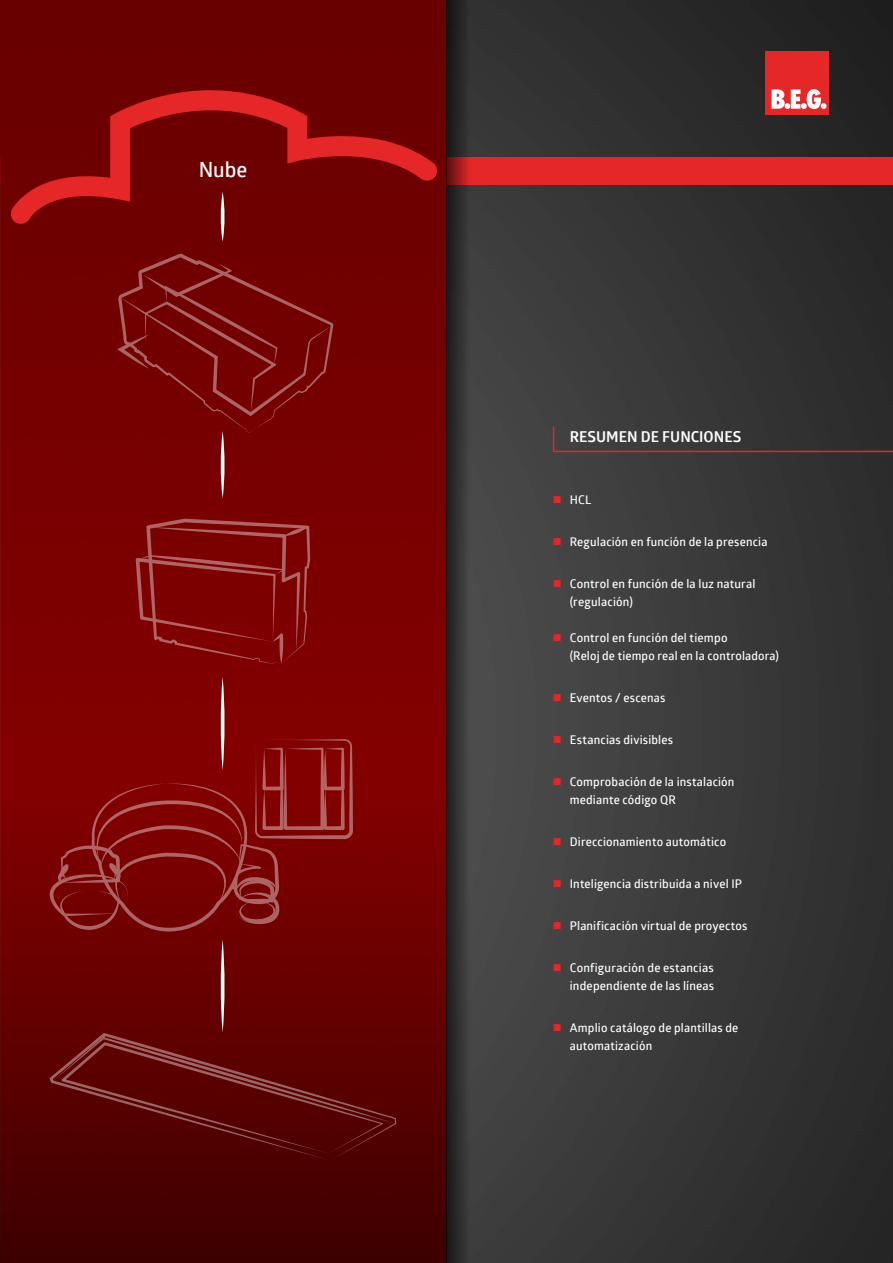
<style>
.page{position:relative;width:893px;height:1263px;background:#fff}
.page>*{position:absolute;margin:0;border:0;box-sizing:border-box;transform-origin:0 0}
.t1{font:600 21px "Glober";color:#fff}
.t2{font:700 15px "Glober";color:#fff}
.t3{font:600 12px/18px "Glober";letter-spacing:.015em;color:#fff}
.s1{color:#e52728}
</style>
<div class="page">
<img style="left:472px;top:0;width:421px;height:1263px">
<svg style="left:552px;top:425px;width:341px;height:28px;background:#403535"></svg>
<div style="left:0;top:157px;width:893px;height:28px;background:#e52728"></div>
<div style="left:765px;top:51px;width:64px;height:64px;background:#e52728"></div>
<svg style="left:772px;top:89px;width:55px;height:20px"></svg>
<img style="left:0;top:0;width:446px;height:735px">
<svg style="left:446px;top:0;width:26px;height:1263px;background:#322e2e"></svg>
<svg style="left:9px;top:74px;width:429px;height:150px;background:#800606"></svg>
<div style="left:0;top:735px;width:447px;height:528px;background:linear-gradient(to bottom,#8a0000,#3f0000)"></div>
<svg style="left:136px;top:519px;width:174px;height:146px;background:#830e0e"></svg>
<svg style="left:220px;top:192px;width:5px;height:50px"></svg>
<svg style="left:117px;top:252px;width:217px;height:247px;background:#780707"></svg>
<svg style="left:50px;top:939px;width:346px;height:221px;background:#610505"></svg>
<svg style="left:48px;top:676px;width:305px;height:257px;background:#820a0a"></svg>
<h1 class="t1" style="left:199px;top:155px;width:50px">Nube</h1>
<p class="t2" style="left:570px;top:426px;width:173px">RESUMEN DE FUNCIONES</p>
<p class="t3" style="left:553px;top:491px;width:40px"><span class="s1">■</span> HCL</p>
<p class="t3" style="left:553px;top:533px;width:216px"><span class="s1">■</span> Regulación en función de la presencia</p>
<p class="t3" style="left:570px;top:575px;width:187px;text-indent:-17px"><span class="s1">■</span> Control en función de la luz natural (regulación)</p>
<p class="t3" style="left:570px;top:629px;width:211px;text-indent:-17px"><span class="s1">■</span> Control en función del tiempo<br>(Reloj de tiempo real en la controladora)</p>
<p class="t3" style="left:553px;top:689px;width:114px"><span class="s1">■</span> Eventos / escenas</p>
<p class="t3" style="left:553px;top:731px;width:122px"><span class="s1">■</span> Estancias divisibles</p>
<p class="t3" style="left:570px;top:773px;width:166px;text-indent:-17px"><span class="s1">■</span> Comprobación de la instalación mediante código QR</p>
<p class="t3" style="left:553px;top:833px;width:175px"><span class="s1">■</span> Direccionamiento automático</p>
<p class="t3" style="left:553px;top:875px;width:191px"><span class="s1">■</span> Inteligencia distribuida a nivel IP</p>
<p class="t3" style="left:553px;top:917px;width:196px"><span class="s1">■</span> Planificación virtual de proyectos</p>
<p class="t3" style="left:553px;top:959px;width:163px;text-align:right"><span class="s1">■</span> Configuración de estancias independiente de las líneas</p>
<p class="t3" style="left:570px;top:1019px;width:170px;text-indent:-17px"><span class="s1">■</span> Amplio catálogo de plantillas de automatización</p>
</div>
